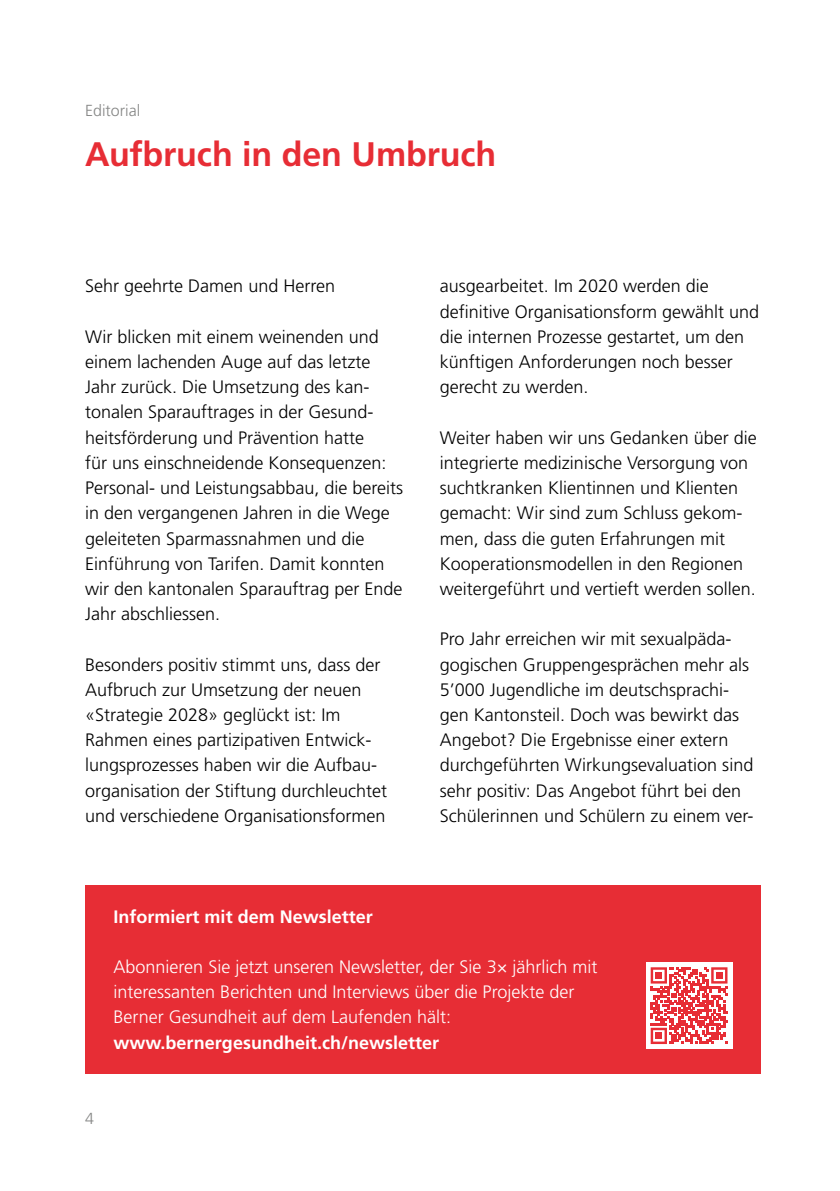
<style>
.page{position:relative;width:840px;height:1191px;background:#fff}
.page>*{position:absolute;margin:0;border:0;box-sizing:border-box;transform-origin:0 0}
.t1{font:700 34px "Frutiger";letter-spacing:-.005em;color:#e72d35}
.t2{font:300 18px/25.2px "Frutiger";color:#000}
.t3{font:300 18px/25.2px "Frutiger";color:#fff}
.t4{font:700 18px "Frutiger";color:#fff}
.t5{font:300 16px "Frutiger";color:#868786}
</style>
<div class="page">
<div style="left:85px;top:885px;width:675px;height:189px;background:#e72d35"></div>
<div style="left:645px;top:962px;width:86px;height:86px;background:#fff"></div>
<svg style="left:650px;top:967px;width:77px;height:77px"></svg>
<div style="left:655px;top:972px;width:7px;height:7px;background:#e72d35"></div>
<div style="left:715px;top:972px;width:7px;height:7px;background:#e72d35"></div>
<div style="left:655px;top:1032px;width:7px;height:7px;background:#e72d35"></div>
<p class="t5" style="left:85px;top:101px;width:57px">Editorial</p>
<h1 class="t1" style="left:85px;top:135px;width:412px">Aufbruch in den Umbruch</h1>
<p class="t2" style="left:85px;top:273px;width:251px">Sehr geehrte Damen und Herren</p>
<p class="t2" style="left:85px;top:324px;width:319px">Wir blicken mit einem weinenden und einem lachenden Auge auf das letzte Jahr zurück. Die Umsetzung des kan&shy;tonalen Sparauftrages in der Gesund&shy;heitsförderung und Prävention hatte<br>für uns einschneidende Konsequenzen:<br>Personal- und Leistungsabbau, die bereits in den vergangenen Jahren in die Wege geleiteten Sparmassnahmen und die Einführung von Tarifen. Damit konnten wir den kantonalen Sparauftrag per Ende Jahr abschliessen.</p>
<p class="t2" style="left:85px;top:651px;width:303px">Besonders positiv stimmt uns, dass der Aufbruch zur Umsetzung der neuen «Strategie 2028» geglückt ist: Im Rahmen eines partizipativen Entwick&shy;lungsprozesses haben wir die Aufbau&shy;organisation der Stiftung durchleuchtet und verschiedene Organisationsformen</p>
<p class="t2" style="left:439px;top:273px;width:321px">ausgearbeitet. Im 2020 werden die definitive Organisationsform gewählt und die internen Prozesse gestartet, um den künftigen Anforderungen noch besser gerecht zu werden.</p>
<p class="t2" style="left:439px;top:425px;width:318px">Weiter haben wir uns Gedanken über die integrierte medizinische Versorgung von suchtkranken Klientinnen und Klienten gemacht: Wir sind zum Schluss gekom&shy;men, dass die guten Erfahrungen mit Kooperationsmodellen in den Regionen weitergeführt und vertieft werden sollen.</p>
<p class="t2" style="left:439px;top:626px;width:315px">Pro Jahr erreichen wir mit sexualpäda&shy;gogischen Gruppengesprächen mehr als 5’000 Jugendliche im deutschsprachi&shy;gen Kantonsteil. Doch was bewirkt das Angebot? Die Ergebnisse einer extern durchgeführten Wirkungsevaluation sind sehr positiv: Das Angebot führt bei den Schülerinnen und Schülern zu einem ver-</p>
<p class="t4" style="left:113px;top:905px;width:261px">Informiert mit dem Newsletter</p>
<p class="t3" style="left:113px;top:954px;width:485px">Abonnieren Sie jetzt unseren Newsletter, der Sie 3× jährlich mit interessanten Berichten und Interviews über die Projekte der<br>Berner Gesundheit auf dem Laufenden hält:</p>
<p class="t4" style="left:113px;top:1031px;width:327px">www.bernergesundheit.ch/newsletter</p>
<p class="t5" style="left:85px;top:1109px;width:10px">4</p>
</div>
